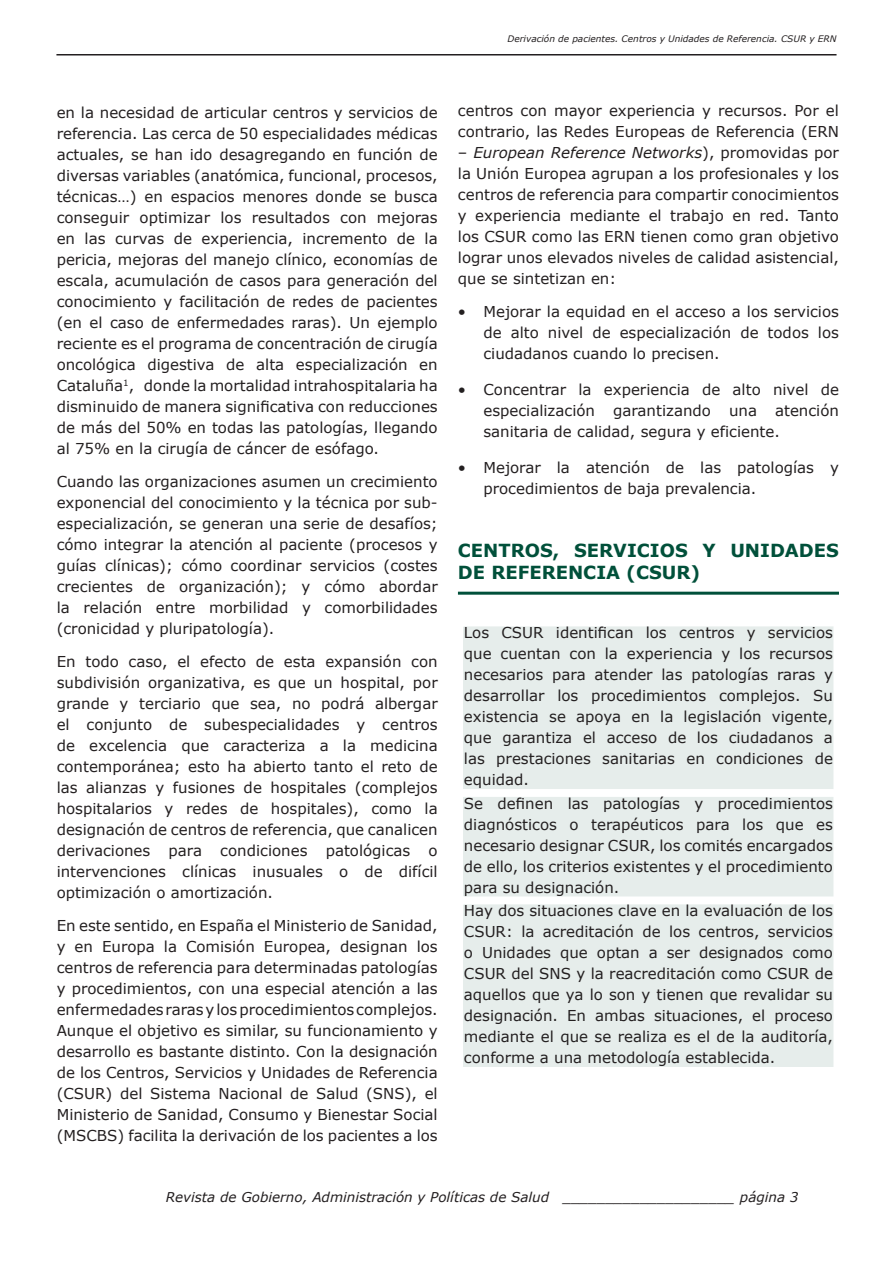
<style>
.page{position:relative;width:893px;height:1263px;background:#fff}
.page>*{position:absolute;margin:0;border:0;box-sizing:border-box;transform-origin:0 0}
.cabecero_titulo_verd{font:700 18px/21.6px "Verdana";color:#01503a}
.tabla_verde{font:15px/21px "Verdana";color:#231f20;text-align:justify}
.cabecero_a{font:italic 13.5px "Verdana";color:#231f20}
.cabecero_a-2{font:italic 9px "Verdana";color:#231f20}
.s1{font-style:italic}
</style>
<div class="page">
<hr style="left:458px;top:592px;width:381px;height:3px;background:#01503a">
<div style="left:464px;top:627px;width:369px;height:161px;background:#e6edeb"></div>
<div style="left:464px;top:627px;width:369px;height:162px;border:1px solid #e6edeb"></div>
<div style="left:464px;top:797px;width:369px;height:99px;background:#e6edeb"></div>
<div style="left:464px;top:905px;width:369px;height:161px;background:#e6edeb"></div>
<div style="left:464px;top:905px;width:369px;height:162px;border:1px solid #e6edeb"></div>
<hr style="left:56px;top:54px;width:780px;height:2px;background:#231f20">
<p class="cabecero_a-2" style="left:507px;top:33px;width:331px">Derivación de pacientes. Centros y Unidades de Referencia. CSUR y ERN</p>
<p class="tabla_verde" style="left:57px;top:102px;width:383px">en la necesidad de articular centros y servicios de referencia. Las cerca de 50 especialidades médicas actuales, se han ido desagregando en función de diversas variables (anatómica, funcional, procesos, técnicas…) en espacios menores donde se busca conseguir optimizar los resultados con mejoras en las curvas de experiencia, incremento de la pericia, mejoras del manejo clínico, economías de escala, acumulación de casos para generación del conocimiento y facilitación de redes de pacientes (en el caso de enfermedades raras). Un ejemplo reciente es el programa de concentración de cirugía oncológica digestiva de alta especialización en Cataluña<sup>1</sup>, donde la mortalidad intrahospitalaria ha disminuido de manera significativa con reducciones de más del 50% en todas las patologías, llegando al 75% en la cirugía de cáncer de esófago.</p>
<p class="tabla_verde" style="left:57px;top:471px;width:383px">Cuando las organizaciones asumen un crecimiento exponencial del conocimiento y la técnica por sub&shy;especialización, se generan una serie de desafíos; cómo integrar la atención al paciente (procesos y guías clínicas); cómo coordinar servicios (costes crecientes de organización); y cómo abordar la relación entre morbilidad y comorbilidades (cronicidad y pluripatología).</p>
<p class="tabla_verde" style="left:57px;top:651px;width:383px">En todo caso, el efecto de esta expansión con subdivisión organizativa, es que un hospital, por grande y terciario que sea, no podrá albergar el conjunto de subespecialidades y centros de excelencia que caracteriza a la medicina contemporánea; esto ha abierto tanto el reto de las alianzas y fusiones de hospitales (complejos hospitalarios y redes de hospitales), como la designación de centros de referencia, que canalicen derivaciones para condiciones patológicas o intervenciones clínicas inusuales o de difícil optimización o amortización.</p>
<p class="tabla_verde" style="left:57px;top:915px;width:383px">En este sentido, en España el Ministerio de Sanidad, y en Europa la Comisión Europea, designan los centros de referencia para determinadas patologías y procedimientos, con una especial atención a las enfermedades raras y los procedimientos complejos.<br>Aunque el objetivo es similar, su funcionamiento y desarrollo es bastante distinto. Con la designación de los Centros, Servicios y Unidades de Referencia (CSUR) del Sistema Nacional de Salud (SNS), el Ministerio de Sanidad, Consumo y Bienestar Social (MSCBS) facilita la derivación de los pacientes a los</p>
<p class="tabla_verde" style="left:458px;top:100px;width:383px">centros con mayor experiencia y recursos. Por el contrario, las Redes Europeas de Referencia (ERN</p>
<p class="tabla_verde" style="left:458px;top:142px;width:383px">– <span class="s1">European Reference Networks</span>), promovidas por la Unión Europea agrupan a los profesionales y los centros de referencia para compartir conocimientos y experiencia mediante el trabajo en red. Tanto los CSUR como las ERN tienen como gran objetivo lograr unos elevados niveles de calidad asistencial, que se sintetizan en:</p>
<p class="tabla_verde" style="left:483px;top:301px;width:357px;text-indent:-26px">• Mejorar la equidad en el acceso a los servicios de alto nivel de especialización de todos los ciudadanos cuando lo precisen.</p>
<p class="tabla_verde" style="left:483px;top:379px;width:357px;text-indent:-26px">• Concentrar la experiencia de alto nivel de especialización garantizando una atención sanitaria de calidad, segura y eficiente.</p>
<p class="tabla_verde" style="left:483px;top:457px;width:357px;text-indent:-26px">• Mejorar la atención de las patologías y procedimientos de baja prevalencia.</p>
<p class="cabecero_titulo_verd" style="left:458px;top:540px;width:382px">CENTROS, SERVICIOS Y UNIDADES<br>DE REFERENCIA (CSUR)</p>
<p class="tabla_verde" style="left:464px;top:622px;width:371px">Los CSUR identifican los centros y servicios que cuentan con la experiencia y los recursos necesarios para atender las patologías raras y desarrollar los procedimientos complejos. Su existencia se apoya en la legislación vigente, que garantiza el acceso de los ciudadanos a las prestaciones sanitarias en condiciones de equidad.</p>
<p class="tabla_verde" style="left:464px;top:793px;width:371px">Se definen las patologías y procedimientos diagnósticos o terapéuticos para los que es necesario designar CSUR, los comités encargados de ello, los criterios existentes y el procedimiento para su designación.</p>
<p class="tabla_verde" style="left:464px;top:900px;width:371px">Hay dos situaciones clave en la evaluación de los CSUR: la acreditación de los centros, servicios o Unidades que optan a ser designados como CSUR del SNS y la reacreditación como CSUR de aquellos que ya lo son y tienen que revalidar su designación. En ambas situaciones, el proceso mediante el que se realiza es el de la auditoría, conforme a una metodología establecida.</p>
<p class="cabecero_a" style="left:166px;top:1188px;width:634px">Revista de Gobierno, Administración y Políticas de Salud ____________________ página 3</p>
</div>
